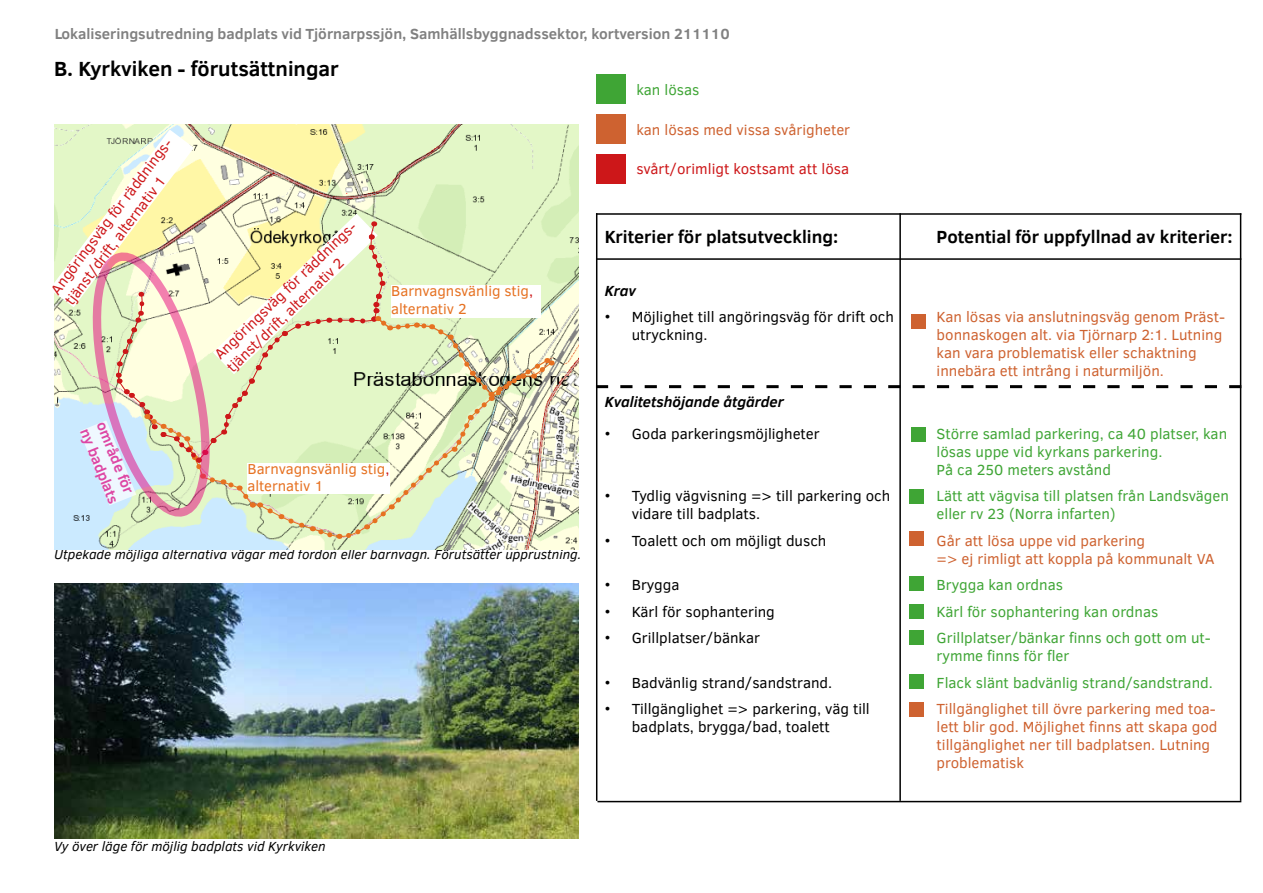
<style>
.page{position:relative;width:1263px;height:893px;background:#fff}
.page>*{position:absolute;margin:0;border:0;box-sizing:border-box;transform-origin:0 0}
.t1{font:111.3px "ESRI North";color:#000}
.t2{font:700 21px "Clear Sans";color:#000}
.t3{font:700 18px "Clear Sans";color:#000}
.t4{font:15px/18px "Clear Sans";color:#ce6230}
.t5{font:15px/18px "Clear Sans";color:#3fa535}
.t6{font:15px/18px "Clear Sans";color:#000}
.t7{font:700 15px "Clear Sans";color:#000}
.t8{font:15px "Clear Sans";color:#cd1719}
.t9{font:italic 700 15px "Clear Sans";color:#000}
.t10{font:14.85px/17.7px "Clear Sans";color:#cd1719}
.t11{font:14.85px/17.7px "Clear Sans";color:#e67121}
.t12{font:700 14.85px/17.7px "Clear Sans";color:#e6007d}
.t13{font:italic 13.5px "Clear Sans";color:#000}
.s1{color:#cd1719}
</style>
<div class="page">
<img style="left:54px;top:584px;width:524px;height:255px">
<div style="left:596px;top:74px;width:30px;height:30px;background:#3fa535"></div>
<div style="left:911px;top:314px;width:15px;height:14px;background:#ce6230"></div>
<div style="left:909px;top:702px;width:15px;height:15px;background:#ce6230"></div>
<div style="left:911px;top:427px;width:15px;height:15px;background:#3fa535"></div>
<div style="left:909px;top:489px;width:15px;height:15px;background:#3fa535"></div>
<div style="left:909px;top:531px;width:15px;height:15px;background:#ce6230"></div>
<div style="left:909px;top:576px;width:15px;height:15px;background:#3fa535"></div>
<div style="left:909px;top:604px;width:15px;height:15px;background:#3fa535"></div>
<div style="left:909px;top:674px;width:15px;height:15px;background:#3fa535"></div>
<div style="left:909px;top:630px;width:15px;height:15px;background:#3fa535"></div>
<div style="left:596px;top:114px;width:30px;height:30px;background:#ce6230"></div>
<div style="left:596px;top:154px;width:30px;height:30px;background:#cd1719"></div>
<svg style="left:597px;top:385px;width:643px;height:3px"></svg>
<hr style="left:596px;top:258px;width:645px;height:2px;background:#000">
<hr style="left:596px;top:213px;width:645px;height:2px;background:#000">
<hr style="left:597px;top:801px;width:644px;height:1px;background:#000">
<hr style="left:596px;top:213px;width:1px;height:588px;background:#000">
<hr style="left:1240px;top:213px;width:1px;height:588px;background:#000">
<hr style="left:899px;top:213px;width:2px;height:588px;background:#000">
<svg style="left:54px;top:124px;width:524px;height:425px;background:#dbe6c8"></svg>
<svg style="left:54px;top:130px;width:498px;height:412px;background:#e3e9c9"></svg>
<h1 class="t1" style="left:636px;top:-14px;width:4px">$</h1>
<p class="t7" style="left:54px;top:22px;width:677px">Lokaliseringsutredning badplats vid Tjörnarpssjön, Samhällsbyggnadssektor, kortversion 211110</p>
<h2 class="t2" style="left:54px;top:53px;width:286px">B. Kyrkviken - förutsättningar</h2>
<p class="t5" style="left:636px;top:81px;width:65px">kan lösas</p>
<p class="t4" style="left:636px;top:121px;width:215px">kan lösas med vissa svårigheter</p>
<p class="t8" style="left:636px;top:158px;width:214px">svårt/orimligt kostsamt att lösa</p>
<p class="t10" style="left:47px;top:287px;width:194px;rotate:-53deg">Angöringsväg för räddnings&shy;tjänst/drift, alternativ 1</p>
<p class="t10" style="left:211px;top:350px;width:194px;rotate:-44deg">Angöringsväg för räddnings&shy;tjänst/drift, alternativ 2</p>
<p class="t3" style="left:605px;top:223px;width:235px">Kriterier för platsutveckling:</p>
<p class="t9" style="left:605px;top:280px;width:33px">Krav</p>
<p class="t6" style="left:632px;top:308px;width:264px;text-indent:-27px">• Möjlighet till angöringsväg för drift och utryckning.</p>
<p class="t11" style="left:391px;top:282px;width:143px">Barnvagnsvänlig stig<span class="s1">, </span>alternativ 2</p>
<p class="t12" style="left:110px;top:419px;width:81px;rotate:68deg">område för ny badplats</p>
<p class="t11" style="left:247px;top:460px;width:143px">Barnvagnsvänlig stig<span class="s1">, </span>alternativ 1</p>
<p class="t13" style="left:54px;top:545px;width:529px">Utpekade möjliga alternativa vägar med fordon eller barnvagn. Förutsätter upprustning.</p>
<p class="t9" style="left:605px;top:391px;width:181px">Kvalitetshöjande åtgärder</p>
<p class="t6" style="left:605px;top:424px;width:216px">• Goda parkeringsmöjligheter</p>
<p class="t6" style="left:632px;top:487px;width:260px;text-indent:-27px">• Tydlig vägvisning =&gt; till parkering och vidare till badplats.</p>
<p class="t6" style="left:605px;top:531px;width:223px">• Toalett och om möjligt dusch</p>
<p class="t6" style="left:605px;top:576px;width:76px">• Brygga</p>
<p class="t6" style="left:605px;top:603px;width:172px">• Kärl för sophantering</p>
<p class="t6" style="left:605px;top:629px;width:157px">• Grillplatser/bänkar</p>
<p class="t6" style="left:605px;top:674px;width:229px">• Badvänlig strand/sandstrand.</p>
<p class="t6" style="left:632px;top:700px;width:240px;text-indent:-27px">• Tillgänglighet =&gt; parkering, väg till badplats, brygga/bad, toalett</p>
<p class="t13" style="left:54px;top:837px;width:273px">Vy över läge för möjlig badplats vid Kyrkviken</p>
<p class="t3" style="left:936px;top:223px;width:298px">Potential för uppfyllnad av kriterier:</p>
<p class="t4" style="left:936px;top:308px;width:290px">Kan lösas via anslutningsväg genom Präst&shy;bonnaskogen alt. via Tjörnarp 2:1. Lutning kan vara problematisk eller schaktning innebära ett intrång i naturmiljön.</p>
<p class="t5" style="left:936px;top:424px;width:292px">Större samlad parkering, ca 40 platser, kan lösas uppe vid kyrkans parkering.<br>På ca 250 meters avstånd</p>
<p class="t5" style="left:936px;top:487px;width:294px">Lätt att vägvisa till platsen från Landsvägen eller rv 23 (Norra infarten)</p>
<p class="t4" style="left:936px;top:531px;width:279px">Går att lösa uppe vid parkering<br>=&gt; ej rimligt att koppla på kommunalt VA</p>
<p class="t5" style="left:936px;top:572px;width:276px;line-height:26.5px">Brygga kan ordnas<br>Kärl för sophantering kan ordnas<br>Grillplatser/bänkar finns och gott om ut-</p>
<p class="t5" style="left:936px;top:643px;width:278px;line-height:26.5px">rymme finns för fler<br>Flack slänt badvänlig strand/sandstrand.</p>
<p class="t4" style="left:936px;top:700px;width:282px">Tillgänglighet till övre parkering med toa&shy;lett blir god. Möjlighet finns att skapa god tillgänglighet ner till badplatsen. Lutning problematisk</p>
</div>
